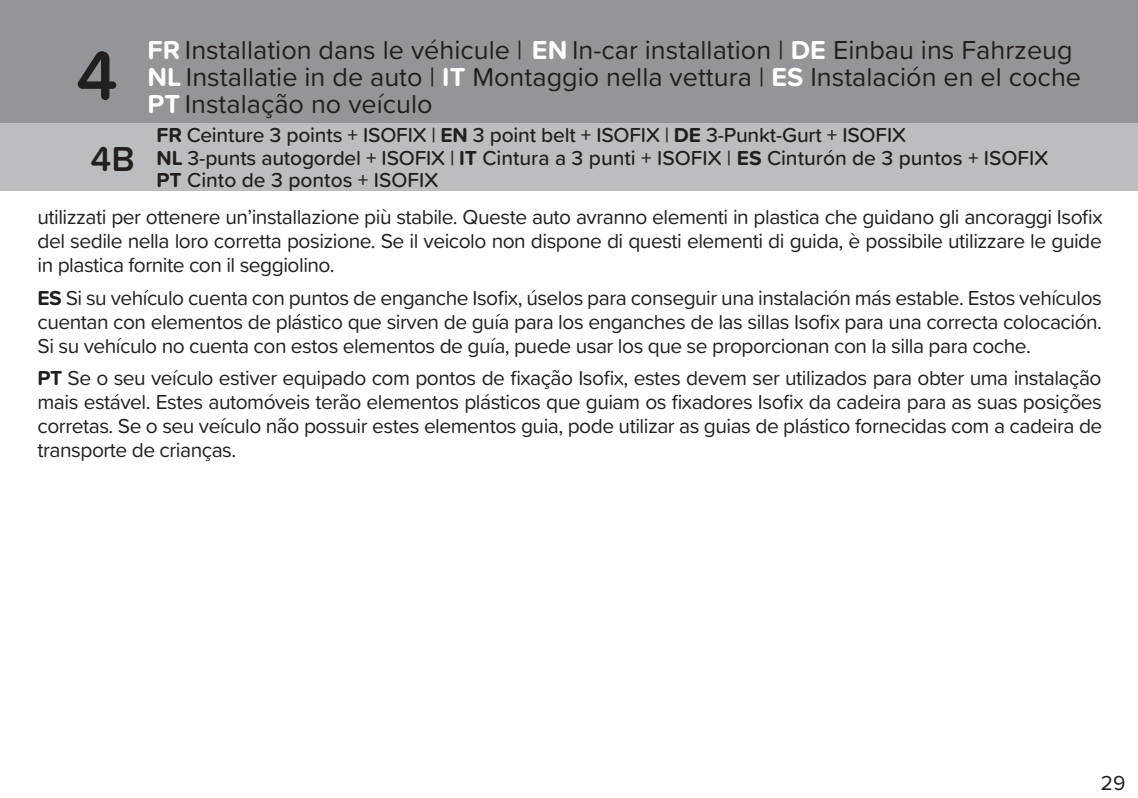
<style>
.page{position:relative;width:1138px;height:798px;background:#fff}
.page>*{position:absolute;margin:0;border:0;box-sizing:border-box;transform-origin:0 0}
.t1{font:600 72px "Proxima Soft";color:#231f20}
.t2{font:600 36px "Proxima Soft";color:#231f20}
.t3{font:27px/27px "Proxima Soft";color:#231f20}
.t4{font:21px/24px "Proxima Soft";letter-spacing:-.025em;color:#231f20;text-align:justify}
.t5{font:500 21px/22.5px "Proxima Soft";letter-spacing:-.01em;color:#231f20}
.s1{font-weight:700;color:#fff}
.s2{font-weight:700}
</style>
<div class="page">
<div style="left:0;top:123px;width:1138px;height:68px;background:#bbbdc0"></div>
<div style="left:0;top:0;width:1138px;height:123px;background:#939598"></div>
<h1 class="t1" style="left:76px;top:51px;width:43px">4</h1>
<p class="t3" style="left:148px;top:39px;width:935px"><span class="s1">FR</span> Installation dans le véhicule | <span class="s1">EN</span> In-car installation | <span class="s1">DE</span> Einbau ins Fahrzeug<br><span class="s1">NL</span> Installatie in de auto | <span class="s1">IT</span> Montaggio nella vettura | <span class="s1">ES</span> Instalación en el coche<br><span class="s1">PT</span> Instalação no veículo</p>
<p class="t5" style="left:157px;top:125px;width:893px"><span class="s2">FR</span> Ceinture 3 points + ISOFIX | <span class="s2">EN</span> 3 point belt + ISOFIX | <span class="s2">DE</span> 3-Punkt-Gurt + ISOFIX<br><span class="s2">NL</span> 3-punts autogordel + ISOFIX | <span class="s2">IT</span> Cintura a 3 punti + ISOFIX | <span class="s2">ES</span> Cinturón de 3 puntos + ISOFIX<br><span class="s2">PT</span> Cinto de 3 pontos + ISOFIX</p>
<h2 class="t2" style="left:90px;top:147px;width:46px">4B</h2>
<p class="t4" style="left:37px;top:207px;width:1067px">utilizzati per ottenere un’installazione più stabile. Queste auto avranno elementi in plastica che guidano gli ancoraggi Isofix del sedile nella loro corretta posizione. Se il veicolo non dispone di questi elementi di guida, è possibile utilizzare le guide in plastica fornite con il seggiolino.</p>
<p class="t4" style="left:38px;top:287px;width:1066px"><span class="s2">ES</span> Si su vehículo cuenta con puntos de enganche Isofix, úselos para conseguir una instalación más estable. Estos vehículos cuentan con elementos de plástico que sirven de guía para los enganches de las sillas Isofix para una correcta colocación.<br>Si su vehículo no cuenta con estos elementos de guía, puede usar los que se proporcionan con la silla para coche.</p>
<p class="t4" style="left:38px;top:368px;width:1066px"><span class="s2">PT</span> Se o seu veículo estiver equipado com pontos de fixação Isofix, estes devem ser utilizados para obter uma instalação mais estável. Estes automóveis terão elementos plásticos que guiam os fixadores Isofix da cadeira para as suas posições corretas. Se o seu veículo não possuir estes elementos guia, pode utilizar as guias de plástico fornecidas com a cadeira de transporte de crianças.</p>
<p class="t4" style="left:1101px;top:772px;width:26px">29</p>
</div>
